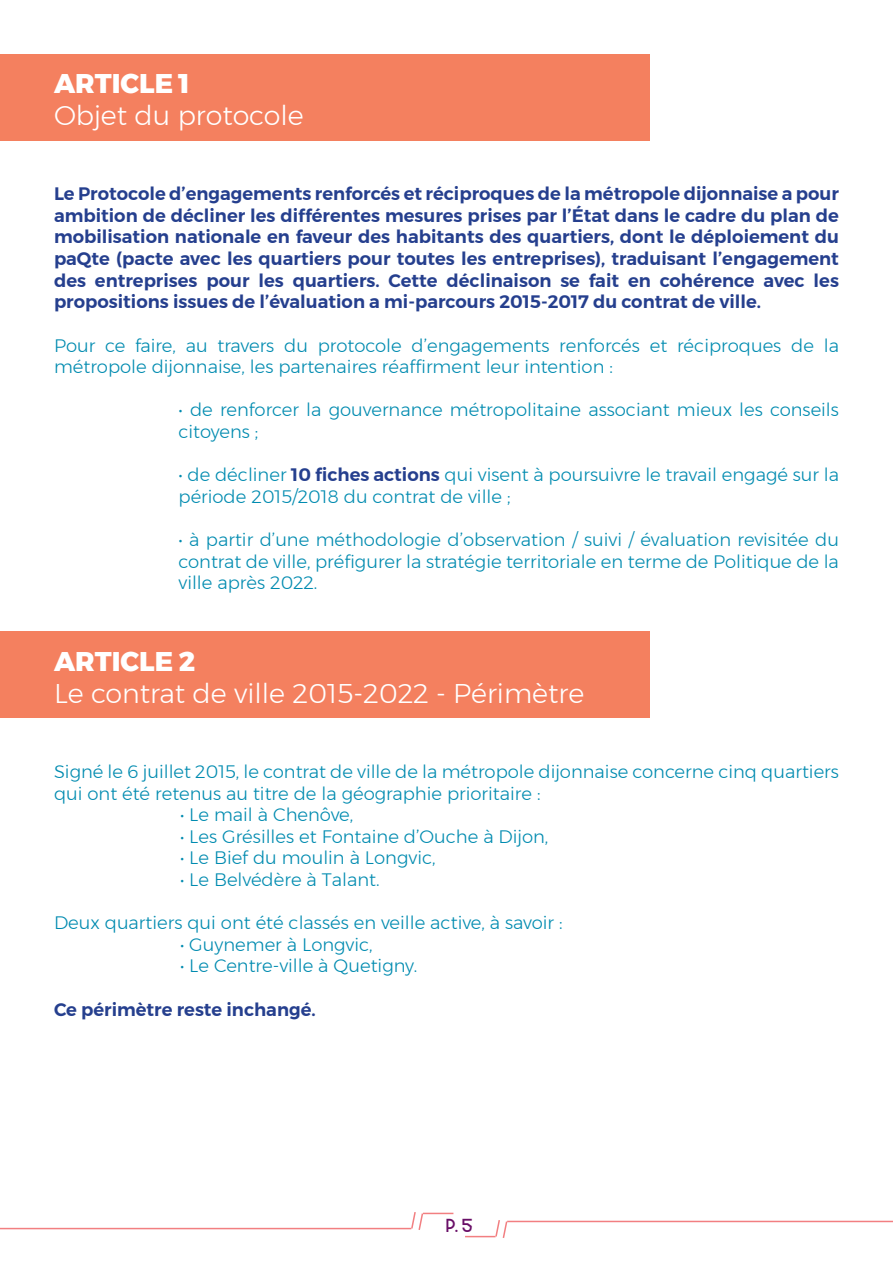
<style>
.page{position:relative;width:893px;height:1263px;background:#fff}
.page>*{position:absolute;margin:0;border:0;box-sizing:border-box;transform-origin:0 0}
.t1{font:300 27px "Montserrat";color:#fff}
.t2{font:800 27px "Montserrat";color:#fff}
.accent{font:300 18px/21.6px "Montserrat";color:#008bb0}
.accent-2{font:600 18px/21.6px "Montserrat";color:#253f8e;text-align:justify}
.paragraphe{font:300 18px/21.6px "Montserrat";color:#008bb0}
.paragraphe-2{font:600 18px "Montserrat";color:#253f8e}
.t3{font:16.5px "Alpaca Scarlett Demo";color:#690f67}
.s1{font-weight:600;color:#253f8e}
</style>
<div class="page">
<svg style="left:410px;top:1212px;width:14px;height:18px"></svg>
<hr style="left:0;top:1228px;width:411px;height:1px;background:#f27f81">
<hr style="left:423px;top:1213px;width:30px;height:1px;background:#f27f81">
<svg style="left:494px;top:1220px;width:14px;height:18px"></svg>
<hr style="left:465px;top:1236px;width:31px;height:1px;background:#f27f81">
<hr style="left:507px;top:1221px;width:386px;height:1px;background:#f27f81">
<div style="left:0;top:54px;width:649px;height:86px;background:#f4805f"></div>
<div style="left:0;top:632px;width:649px;height:86px;background:#f4805f"></div>
<p class="t2" style="left:54px;top:61px;width:138px">ARTICLE 1</p>
<p class="t1" style="left:54px;top:95px;width:251px">Objet du protocole</p>
<p class="accent-2" style="left:54px;top:183px;width:786px">Le Protocole d’engagements renforcés et réciproques de la métropole dijonnaise a pour ambition de décliner les différentes mesures prises par l’État dans le cadre du plan de mobilisation nationale en faveur des habitants des quartiers, dont le déploiement du paQte (pacte avec les quartiers pour toutes les entreprises), traduisant l’engagement des entreprises pour les quartiers. Cette déclinaison se fait en cohérence avec les propositions issues de l’évaluation a mi-parcours 2015-2017 du contrat de ville.</p>
<p class="accent" style="left:54px;top:334px;width:786px">Pour ce faire, au travers du protocole d’engagements renforcés et réciproques de la métropole dijonnaise, les partenaires réaffirment leur intention :</p>
<p class="accent" style="left:178px;top:399px;width:662px">• de renforcer la gouvernance métropolitaine associant mieux les conseils citoyens ;</p>
<p class="accent" style="left:178px;top:464px;width:662px">• de décliner <span class="s1">10 fiches actions</span> qui visent à poursuivre le travail engagé sur la période 2015/2018 du contrat de ville ;</p>
<p class="accent" style="left:178px;top:528px;width:662px;text-align:justify">• à partir d’une méthodologie d’observation / suivi / évaluation revisitée du contrat de ville, préfigurer la stratégie territoriale en terme de Politique de la ville après 2022.</p>
<p class="t2" style="left:54px;top:639px;width:143px">ARTICLE 2</p>
<p class="t1" style="left:54px;top:673px;width:532px">Le contrat de ville 2015-2022 - Périmètre</p>
<p class="paragraphe" style="left:54px;top:760px;width:786px">Signé le 6 juillet 2015, le contrat de ville de la métropole dijonnaise concerne cinq quartiers qui ont été retenus au titre de la géographie prioritaire :</p>
<p class="paragraphe" style="left:180px;top:804px;width:175px">• Le mail à Chenôve,</p>
<p class="paragraphe" style="left:180px;top:825px;width:370px">• Les Grésilles et Fontaine d’Ouche à Dijon,</p>
<p class="paragraphe" style="left:180px;top:847px;width:257px">• Le Bief du moulin à Longvic,</p>
<p class="paragraphe" style="left:180px;top:868px;width:201px">• Le Belvédère à Talant.</p>
<p class="paragraphe" style="left:54px;top:912px;width:510px">Deux quartiers qui ont été classés en veille active, à savoir :</p>
<p class="paragraphe" style="left:180px;top:933px;width:194px">• Guynemer à Longvic,</p>
<p class="paragraphe" style="left:180px;top:955px;width:239px">• Le Centre-ville à Quetigny.</p>
<p class="paragraphe-2" style="left:54px;top:995px;width:263px">Ce périmètre reste inchangé.</p>
<p class="t3" style="left:446px;top:1214px;width:28px">P. 5</p>
</div>
